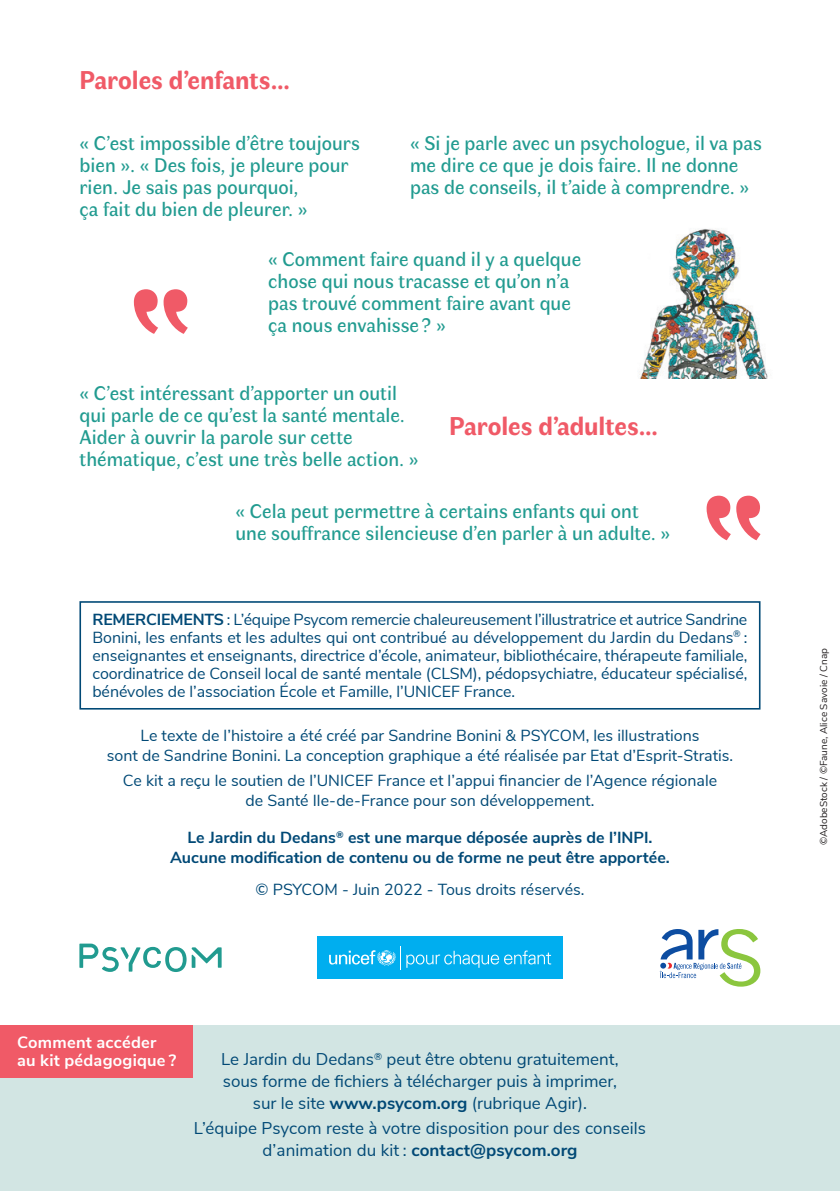
<style>
.page{position:relative;width:840px;height:1191px;background:#fff}
.page>*{position:absolute;margin:0;border:0;box-sizing:border-box;transform-origin:0 0}
.T1{font:700 26px "Faune Text";letter-spacing:-.005em;color:#f05a67}
.t1{font:20px/22px "Faune Text";color:#219b90}
.T2{font:17px/22px "Nunito Sans";color:#014976;text-align:center}
.Texte_courant{font:17px/22px "Nunito Sans";letter-spacing:.005em;color:#014976;text-align:center}
.T2-2{font:700 16.4px/18px "Nunito Sans";letter-spacing:.015em;color:#fff}
.Texte_courant-2{font:16px/18px "Nunito Sans";color:#014976;text-align:center}
.Texte_courant-3{font:700 16px "Nunito Sans";color:#014976}
.Texte_courant-4{font:10px "Nunito Sans";color:#231f20}
.s1{font-weight:700}
</style>
<div class="page">
<svg style="left:706px;top:495px;width:54px;height:45px"></svg>
<svg style="left:134px;top:289px;width:54px;height:45px"></svg>
<div style="left:0;top:1025px;width:839px;height:166px;background:#d2e5e3"></div>
<div style="left:79px;top:601px;width:681px;height:108px;border:2px solid #014976"></div>
<div style="left:0;top:1025px;width:193px;height:52px;background:#f05a67"></div>
<svg style="left:79px;top:943px;width:142px;height:29px"></svg>
<div style="left:317px;top:936px;width:245px;height:42px;background:#00aeef"></div>
<svg style="left:329px;top:947px;width:222px;height:23px"></svg>
<svg style="left:659px;top:929px;width:101px;height:57px"></svg>
<img style="left:639px;top:229px;width:129px;height:149px">
<p class="T1" style="left:79px;top:62px;width:212px">Paroles d’enfants…</p>
<p class="t1" style="left:79px;top:131px;width:282px">« C’est impossible d’être toujours bien ». « Des fois, je pleure pour rien. Je sais pas pourquoi,<br>ça fait du bien de pleurer. »</p>
<p class="t1" style="left:410px;top:131px;width:353px">« Si je parle avec un psychologue, il va pas me dire ce que je dois faire. Il ne donne pas de conseils, il t’aide à comprendre. »</p>
<p class="t1" style="left:268px;top:247px;width:314px">« Comment faire quand il y a quelque chose qui nous tracasse et qu’on n’a pas trouvé comment faire avant que ça nous envahisse ? »</p>
<p class="t1" style="left:79px;top:381px;width:340px">« C’est intéressant d’apporter un outil qui parle de ce qu’est la santé mentale.<br>Aider à ouvrir la parole sur cette thématique, c’est une très belle action. »</p>
<p class="t1" style="left:235px;top:500px;width:436px">« Cela peut permettre à certains enfants qui ont une souffrance silencieuse d’en parler à un adulte. »</p>
<p class="T1" style="left:449px;top:408px;width:211px">Paroles d’adultes…</p>
<p class="Texte_courant-2" style="left:92px;top:609px;width:656px;text-align:justify"><span class="s1">REMERCIEMENTS</span> : L’équipe Psycom remercie chaleureusement l’illustratrice et autrice Sandrine Bonini, les enfants et les adultes qui ont contribué au développement du Jardin du Dedans<sup>®</sup> : enseignantes et enseignants, directrice d’école, animateur, bibliothécaire, thérapeute familiale, coordinatrice de Conseil local de santé mentale (CLSM), pédopsychiatre, éducateur spécialisé, bénévoles de l’association École et Famille, l’UNICEF France.</p>
<p class="Texte_courant-2" style="left:107px;top:724px;width:627px;line-height:20px">Le texte de l’histoire a été créé par Sandrine Bonini &amp; PSYCOM, les illustrations<br>sont de Sandrine Bonini. La conception graphique a été réalisée par Etat d’Esprit-Stratis.</p>
<p class="Texte_courant-2" style="left:123px;top:770px;width:595px;line-height:20px">Ce kit a reçu le soutien de l’UNICEF France et l’appui financier de l’Agence régionale de Santé Ile-de-France pour son développement.</p>
<p class="Texte_courant-3" style="left:187px;top:826px;width:466px">Le Jardin du Dedans<sup>®</sup> est une marque déposée auprès de l’INPI.</p>
<p class="Texte_courant-3" style="left:170px;top:846px;width:501px">Aucune modification de contenu ou de forme ne peut être apportée.</p>
<p class="Texte_courant-2" style="left:255px;top:879px;width:330px">© PSYCOM - Juin 2022 - Tous droits réservés.</p>
<p class="T2-2" style="left:17px;top:1032px;width:161px">Comment accéder au kit pédagogique ?</p>
<p class="T2" style="left:221px;top:1047px;width:399px">Le Jardin du Dedans<sup>®</sup> peut être obtenu gratuitement, sous forme de fichiers à télécharger puis à imprimer, sur le site <span class="s1">www.psycom.org</span> (rubrique Agir).</p>
<p class="Texte_courant" style="left:194px;top:1116px;width:453px">L’équipe Psycom reste à votre disposition pour des conseils d’animation du kit : <span class="s1">contact@psycom.org</span></p>
<p class="Texte_courant-4" style="left:815px;top:845px;width:198px;rotate:-90deg">©AdobeStock / ©Faune, Alice Savoie / Cnap</p>
</div>
